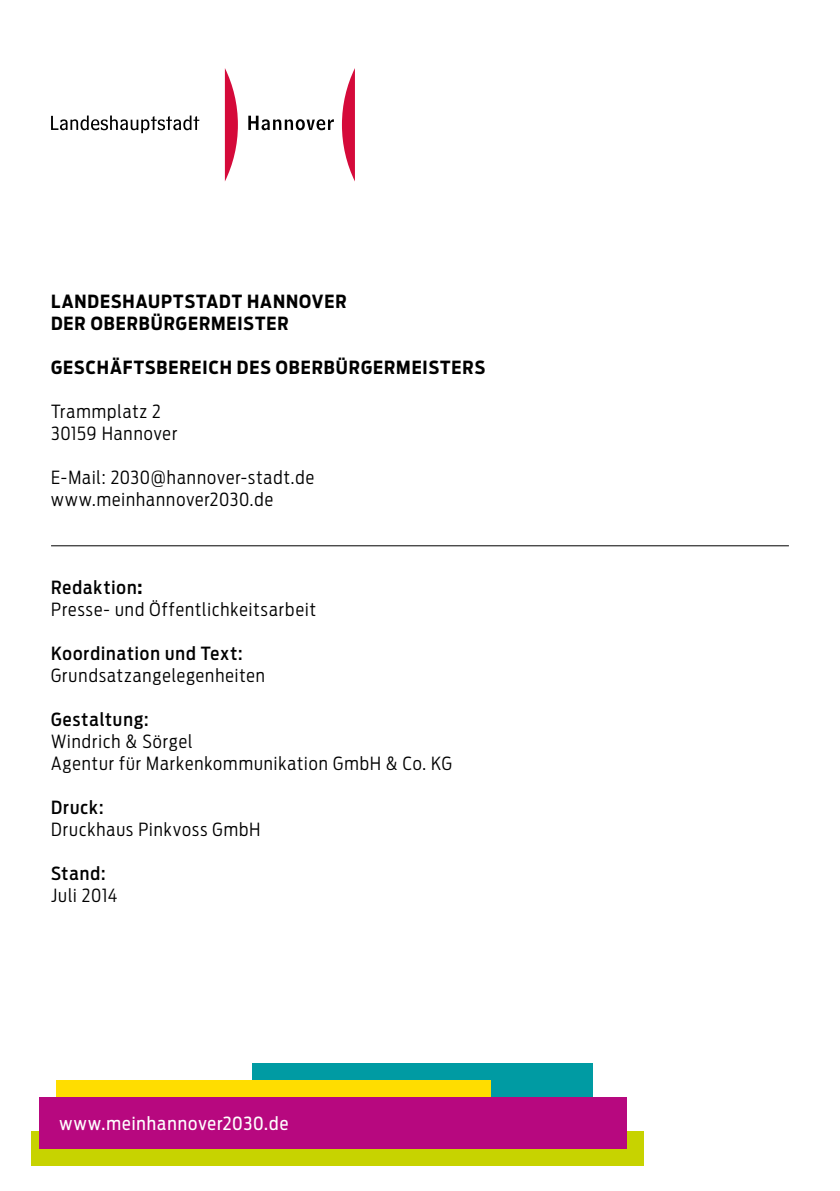
<style>
.page{position:relative;width:840px;height:1191px;background:#fff}
.page>*{position:absolute;margin:0;border:0;box-sizing:border-box;transform-origin:0 0}
.t1{font:300 18px/22px "Antenna Cond";letter-spacing:.055em;color:#000}
.t2{font:700 18px/22px "Antenna Cond";letter-spacing:.055em;color:#000}
.t3{font:500 18px "Antenna Cond";letter-spacing:.055em;color:#000}
.t4{font:18px "Antenna Cond";letter-spacing:.055em;color:#fff}
.s1{font-weight:500}
.s2{font-weight:700}
</style>
<div class="page">
<div style="left:252px;top:1063px;width:340px;height:51px;background:#009ba3"></div>
<hr style="left:51px;top:545px;width:737px;height:1px;background:#000">
<div style="left:57px;top:1080px;width:433px;height:34px;background:#fd0"></div>
<div style="left:31px;top:1131px;width:612px;height:34px;background:#c7d300"></div>
<div style="left:40px;top:1097px;width:586px;height:51px;background:#b7087f"></div>
<svg style="left:342px;top:68px;width:13px;height:113px"></svg>
<svg style="left:225px;top:68px;width:13px;height:113px"></svg>
<svg style="left:248px;top:116px;width:86px;height:14px"></svg>
<svg style="left:51px;top:115px;width:148px;height:18px"></svg>
<p class="t2" style="left:51px;top:291px;width:297px">LANDESHAUPTSTADT HANNOVER<br>DER OBERBÜRGERMEISTER</p>
<p class="t2" style="left:51px;top:357px;width:94px">GESCHÄFTSBEREI</p>
<p class="t2" style="left:208px;top:357px;width:40px">CH DES</p>
<p class="t2" style="left:276px;top:357px;width:26px">OBERBÜRGERMEISTERS</p>
<p class="t1" style="left:51px;top:401px;width:128px">Trammplatz 2<br>30159 Hannover</p>
<p class="t1" style="left:51px;top:466px;width:264px">E-Mail: 2030@hannover-stadt.de www.meinhannover2030.de</p>
<p class="t1" style="left:51px;top:577px;width:266px"><span class="s1">Redaktion</span><span class="s2">:<br></span>Presse- und Öffentlichkeitsarbeit</p>
<p class="t3" style="left:51px;top:643px;width:193px">Koordination und Text:</p>
<p class="t1" style="left:51px;top:665px;width:215px">Grundsatzangelegenheiten</p>
<p class="t3" style="left:51px;top:709px;width:99px">Gestaltung:</p>
<p class="t1" style="left:51px;top:730px;width:402px">Windrich &amp; Sörgel<br>Agentur für Markenkommunikation GmbH &amp; Co. KG</p>
<p class="t3" style="left:51px;top:797px;width:54px">Druck:</p>
<p class="t1" style="left:51px;top:818px;width:210px">Druckhaus Pinkvoss GmbH</p>
<p class="t3" style="left:51px;top:863px;width:56px">Stand:</p>
<p class="t1" style="left:51px;top:884px;width:68px">Juli 2014</p>
<p class="t4" style="left:60px;top:1112px;width:230px">www.meinhannover2030.de</p>
</div>
